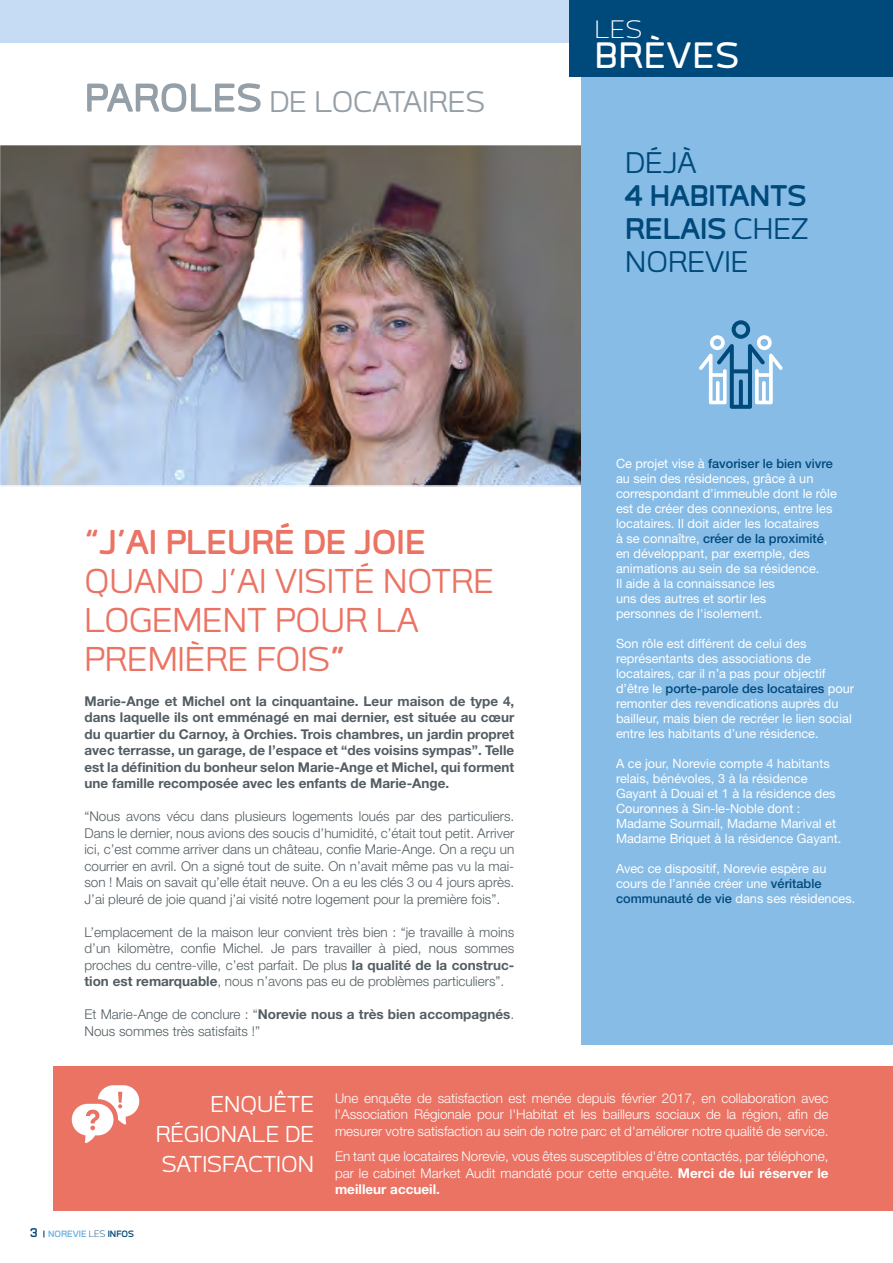
<style>
.page{position:relative;width:893px;height:1263px;background:#fff}
.page>*{position:absolute;margin:0;border:0;box-sizing:border-box;transform-origin:0 0}
.t1{font:48px "Labrador B Medium";letter-spacing:.02em;color:#fff}
.t2{font:45px/39px "Labrador B Regular";color:#eb7363}
.t3{font:45px "Labrador B Bold";color:#eb7363}
.t4{font:39px/33px "Labrador B Bold";color:#00497b}
.t5{font:39px "Labrador B Regular";color:#949fa7}
.t6{font:39px "Labrador B Regular";color:#00497b}
.t7{font:33px "Labrador B Light";color:#fff}
.t8{font:30px/30px "Labrador B Regular";color:#fff;text-align:justify}
.t9{font:300 13.5px/16.5px "Helvetica Neue LT Std";color:#535d62;text-align:justify}
.t10{font:300 13.5px/16.5px "Helvetica Neue LT Std";color:#fff;text-align:justify}
.t11{font:700 13.5px/16.5px "Helvetica Neue LT Std";color:#535d62;text-align:justify}
.t12{font:12.75px/15px "Helvetica Neue LT Std";color:#fff}
.t13{font:12px "Labrador B Bold";color:#6bb1e2}
.s1{font-family:"Labrador B Bold";font-size:52.5px}
.s2{font-family:"Labrador B Bold"}
.s3{font-weight:700}
.s4{font-family:"Labrador B Regular"}
.s5{font-weight:500;color:#00497b}
.s6{font-size:16.5px;color:#00497b}
.s7{font-family:"Labrador B Light";color:#00497b}
.s8{color:#00497b}
</style>
<div class="page">
<img style="left:0;top:144px;width:582px;height:343px">
<div style="left:0;top:0;width:893px;height:43px;background:#c5dcf4"></div>
<div style="left:582px;top:43px;width:311px;height:1002px;background:#87bce7"></div>
<div style="left:53px;top:1067px;width:840px;height:144px;background:#eb7363"></div>
<div style="left:569px;top:0;width:324px;height:77px;background:#00497b"></div>
<svg style="left:699px;top:320px;width:84px;height:89px"></svg>
<svg style="left:72px;top:1085px;width:67px;height:58px"></svg>
<h3 class="t5" style="left:84px;top:82px;width:402px"><span class="s1">PAROLES</span> DE LOCATAIRES</h3>
<h2 class="t3" style="left:84px;top:519px;width:343px">“J’AI PLEURÉ DE JOIE</h2>
<h2 class="t2" style="left:84px;top:560px;width:411px">QUAND J’AI VISITÉ NOTRE<br>LOGEMENT POUR LA<br>PREMIÈRE FOIS<span class="s2">”</span></h2>
<p class="t11" style="left:84px;top:693px;width:431px">Marie-Ange et Michel ont la cinquantaine. Leur maison de type 4, dans laquelle ils ont emménagé en mai dernier, est située au cœur du quartier du Carnoy, à Orchies. Trois chambres, un jardin propret avec terrasse, un garage, de l’espace et “des voisins sympas”. Telle est la définition du bonheur selon Marie-Ange et Michel, qui forment une famille recomposée avec les enfants de Marie-Ange.</p>
<p class="t9" style="left:84px;top:808px;width:431px">“Nous avons vécu dans plusieurs logements loués par des particuliers.<br>Dans le dernier, nous avions des soucis d’humidité, c’était tout petit. Arriver ici, c’est comme arriver dans un château, confie Marie-Ange. On a reçu un courrier en avril. On a signé tout de suite. On n’avait même pas vu la mai&shy;son ! Mais on savait qu’elle était neuve. On a eu les clés 3 ou 4 jours après.<br>J’ai pleuré de joie quand j’ai visité notre logement pour la première fois”.</p>
<p class="t9" style="left:84px;top:924px;width:431px">L’emplacement de la maison leur convient très bien : “je travaille à moins d’un kilomètre, confie Michel. Je pars travailler à pied, nous sommes proches du centre-ville, c’est parfait. De plus <span class="s3">la qualité de la construc&shy;tion est remarquable</span>, nous n’avons pas eu de problèmes particuliers”.</p>
<p class="t9" style="left:84px;top:1006px;width:431px">Et Marie-Ange de conclure : “<span class="s3">Norevie nous a très bien accompagnés</span>.<br>Nous sommes très satisfaits !”</p>
<h3 class="t7" style="left:595px;top:13px;width:49px">LES</h3>
<h1 class="t1" style="left:595px;top:32px;width:146px">BRÈVES</h1>
<h3 class="t6" style="left:625px;top:143px;width:73px">DÉJÀ</h3>
<h3 class="t4" style="left:625px;top:178px;width:185px">4 HABITANTS<br>RELAIS <span class="s4">CHEZ</span></h3>
<h3 class="t6" style="left:625px;top:242px;width:125px">NOREVIE</h3>
<p class="t12" style="left:616px;top:456px;width:222px">Ce projet vise à <span class="s5">favoriser le bien vivre </span>au sein des résidences, grâce à un correspondant d’immeuble dont le rôle est de créer des connexions, entre les locataires. Il doit aider les locataires<br>à se connaître, <span class="s5">créer de la proximité</span>, en développant, par exemple, des animations au sein de sa résidence.<br>Il aide à la connaissance les<br>uns des autres et sortir les<br>personnes de l'isolement.</p>
<p class="t12" style="left:616px;top:636px;width:240px">Son rôle est différent de celui des représentants des associations de locataires, car il n’a pas pour objectif d’être le <span class="s5">porte-parole des locataires</span> pour remonter des revendications auprès du bailleur, mais bien de recréer le lien social entre les habitants d’une résidence.</p>
<p class="t12" style="left:616px;top:756px;width:227px">A ce jour, Norevie compte 4 habitants relais, bénévoles, 3 à la résidence Gayant à Douai et 1 à la résidence des Couronnes à Sin-le-Noble dont :<br>Madame Sourmail, Madame Marival et Madame Briquet à la résidence Gayant.</p>
<p class="t12" style="left:616px;top:861px;width:241px">Avec ce dispositif, Norevie espère au cours de l’année créer une <span class="s5">véritable communauté de vie</span> dans ses résidences.</p>
<p class="t13" style="left:30px;top:1228px;width:106px"><span class="s6">3</span> NOREVIE <span class="s7">LES</span> <span class="s8">INFOS</span></p>
<h3 class="t8" style="left:156px;top:1088px;width:160px;text-indent:55px">ENQUÊTE RÉGIONALE DE SATISFACTION</h3>
<p class="t10" style="left:335px;top:1089px;width:495px">Une enquête de satisfaction est menée depuis février 2017, en collaboration avec l'Association Régionale pour l'Habitat et les bailleurs sociaux de la région, afin de mesurer votre satisfaction au sein de notre parc et d'améliorer notre qualité de service.</p>
<p class="t10" style="left:335px;top:1148px;width:495px">En tant que locataires Norevie, vous êtes susceptibles d'être contactés, par téléphone, par le cabinet Market Audit mandaté pour cette enquête. <span class="s3">Merci de lui réserver le meilleur accueil.</span></p>
</div>
